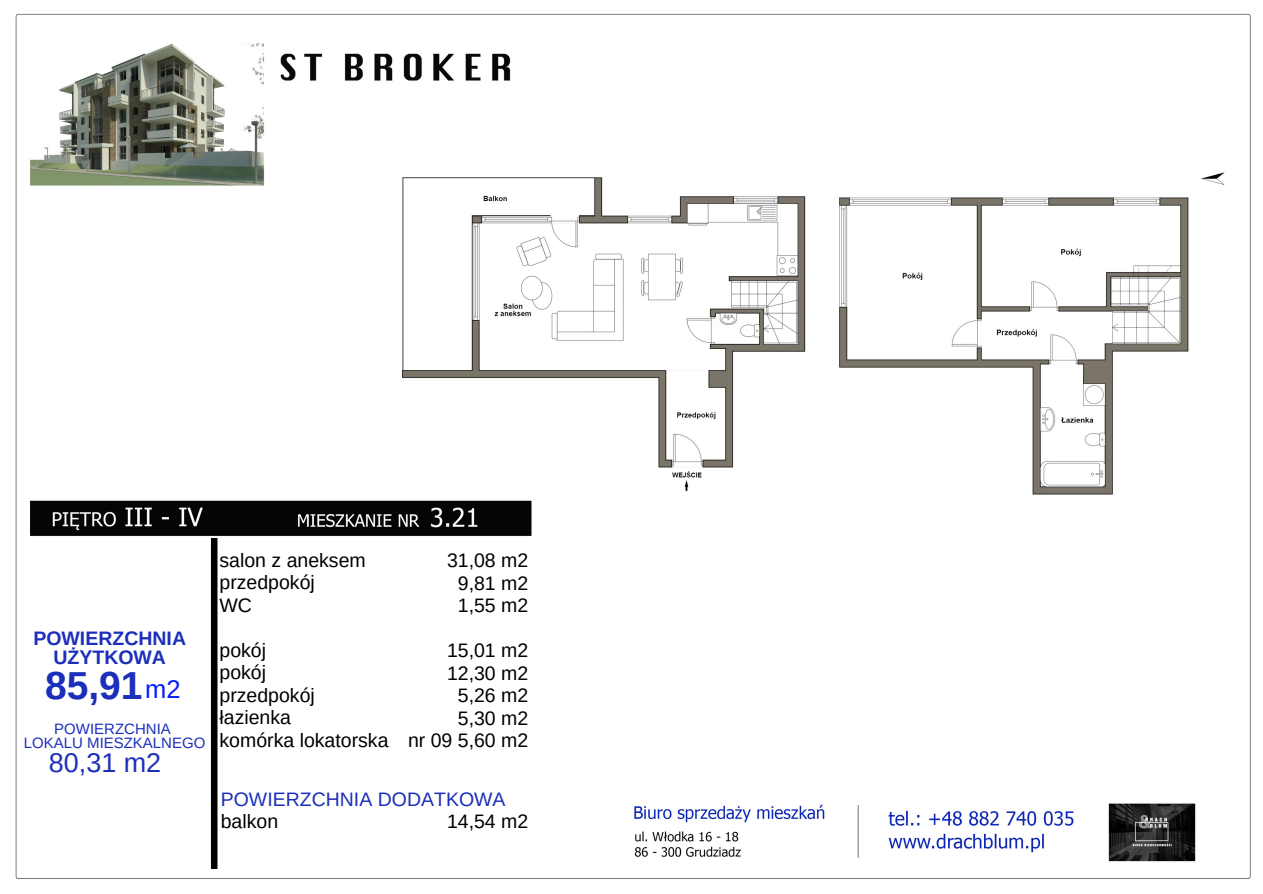
<style>
.page{position:relative;width:1263px;height:894px;background:#fff}
.page>*{position:absolute;margin:0;border:0;box-sizing:border-box;transform-origin:0 0}
.t1{font:700 39px "Arimo";color:#1c2fba}
.t2{font:27px "Arimo";color:#1c2fba}
.t3{font:25.5px "Arimo";color:#001cfa}
.t4{font:19.5px/22.5px "Arimo";color:#000}
.t5{font:19.5px "Arimo";color:#1c2fba}
.t6{font:700 19.5px/19px "Arimo";color:#1c2fba;text-align:center}
.t7{font:15px/14.5px "Arimo";color:#1c2fba;text-align:center}
</style>
<div class="page">
<img style="left:15px;top:13px;width:1236px;height:866px">
<div style="left:28px;top:542px;width:533px;height:322px;background:#fff"></div>
<div style="left:649px;top:310px;width:25px;height:33px;background:#fff"></div>
<div style="left:211px;top:538px;width:7px;height:330px;background:#000"></div>
<p class="t6" style="left:33px;top:628px;width:154px">POWIERZCHNIA<br>UŻYTKOWA</p>
<h1 class="t1" style="left:45px;top:663px;width:99px">85,91</h1>
<p class="t7" style="left:24px;top:721px;width:183px">POWIERZCHNIA<br>LOKALU MIESZKALNEGO</p>
<h2 class="t2" style="left:49px;top:747px;width:114px">80,31 m2</h2>
<h3 class="t3" style="left:145px;top:675px;width:37px">m2</h3>
<p class="t4" style="left:220px;top:548px;width:148px">salon z aneksem przedpokój<br>WC</p>
<p class="t4" style="left:220px;top:638px;width:170px">pokój<br>pokój<br>przedpokój łazienka<br>komórka lokatorska</p>
<p class="t4" style="left:447px;top:549px;width:83px;text-align:center">31,08 m2<br>9,81 m2<br>1,55 m2</p>
<p class="t4" style="left:408px;top:639px;width:122px;text-align:right">15,01 m2<br>12,30 m2<br>5,26 m2<br>5,30 m2<br>nr 09 5,60 m2</p>
<p class="t5" style="left:221px;top:788px;width:286px">POWIERZCHNIA DODATKOWA</p>
<p class="t4" style="left:221px;top:809px;width:59px">balkon</p>
<p class="t4" style="left:447px;top:809px;width:83px">14,54 m2</p>
</div>
